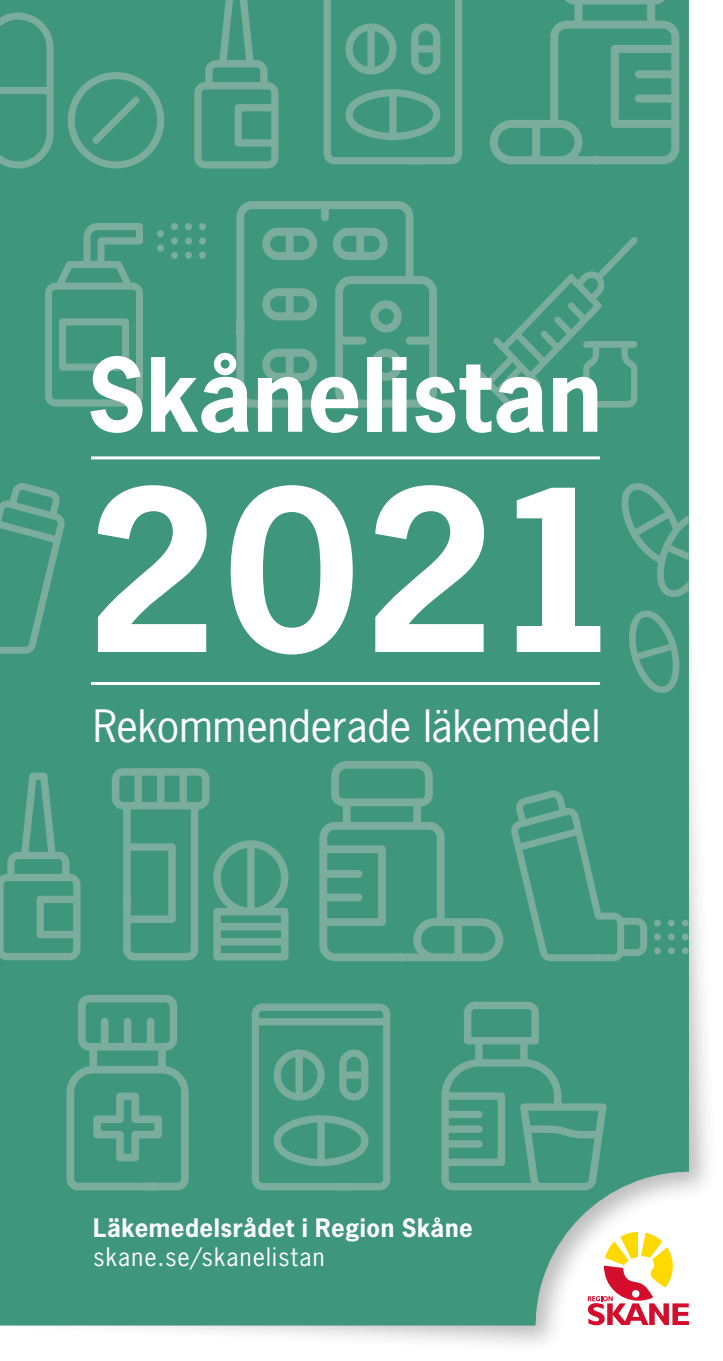
<style>
.page{position:relative;width:723px;height:1361px;background:#fff}
.page>*{position:absolute;margin:0;border:0;box-sizing:border-box;transform-origin:0 0}
.t1{font:700 211.2px "News Gothic LT";color:#fff}
.t2{font:700 96px "News Gothic LT";color:#fff}
.t3{font:42px "News Gothic LT";color:#fff}
.t4{font:700 24px "News Gothic LT";letter-spacing:.025em;color:#fff}
.t5{font:24px "News Gothic LT";letter-spacing:.05em;color:#fff}
</style>
<div class="page">
<div style="left:0;top:611px;width:718px;height:743px;background:#231f20;opacity:.3"></div>
<div style="left:0;top:0;width:689px;height:1325px;background:#3e967c"></div>
<svg style="left:319px;top:761px;width:184px;height:200px;background:#4d9b83"></svg>
<div style="left:682px;top:919px;width:7px;height:7px;background:#7aad9b;border-radius:50%"></div>
<div style="left:682px;top:933px;width:7px;height:7px;background:#7aad9b;border-radius:50%"></div>
<div style="left:682px;top:947px;width:7px;height:7px;background:#7aad9b;border-radius:50%"></div>
<div style="left:668px;top:919px;width:7px;height:7px;background:#7aad9b;border-radius:50%"></div>
<div style="left:668px;top:933px;width:7px;height:7px;background:#7aad9b;border-radius:50%"></div>
<div style="left:668px;top:947px;width:7px;height:7px;background:#7aad9b;border-radius:50%"></div>
<div style="left:654px;top:919px;width:7px;height:7px;background:#7aad9b;border-radius:50%"></div>
<div style="left:654px;top:933px;width:7px;height:7px;background:#7aad9b;border-radius:50%"></div>
<div style="left:654px;top:947px;width:7px;height:7px;background:#7aad9b;border-radius:50%"></div>
<svg style="left:510px;top:789px;width:137px;height:172px;background:#489a81"></svg>
<svg style="left:0;top:482px;width:66px;height:172px;background:#4b9b82"></svg>
<svg style="left:473px;top:236px;width:165px;height:172px;background:#489a81"></svg>
<svg style="left:236px;top:201px;width:201px;height:207px;background:#509d85"></svg>
<svg style="left:370px;top:300px;width:32px;height:33px"></svg>
<svg style="left:370px;top:349px;width:32px;height:32px"></svg>
<div style="left:199px;top:223px;width:7px;height:7px;background:#7aad9b;border-radius:50%"></div>
<div style="left:199px;top:237px;width:7px;height:7px;background:#7aad9b;border-radius:50%"></div>
<div style="left:199px;top:252px;width:7px;height:7px;background:#7aad9b;border-radius:50%"></div>
<div style="left:185px;top:223px;width:7px;height:7px;background:#7aad9b;border-radius:50%"></div>
<div style="left:185px;top:237px;width:7px;height:7px;background:#7aad9b;border-radius:50%"></div>
<div style="left:185px;top:252px;width:7px;height:7px;background:#7aad9b;border-radius:50%"></div>
<div style="left:171px;top:223px;width:7px;height:7px;background:#7aad9b;border-radius:50%"></div>
<div style="left:171px;top:237px;width:7px;height:7px;background:#7aad9b;border-radius:50%"></div>
<div style="left:171px;top:252px;width:7px;height:7px;background:#7aad9b;border-radius:50%"></div>
<div style="left:157px;top:230px;width:7px;height:7px;background:#7aad9b;border-radius:50%"></div>
<div style="left:157px;top:244px;width:7px;height:8px;background:#7aad9b;border-radius:50%"></div>
<svg style="left:45px;top:223px;width:98px;height:183px;background:#529d86"></svg>
<svg style="left:0;top:13px;width:54px;height:155px;background:#4b9b83"></svg>
<svg style="left:68px;top:72px;width:96px;height:96px;background:#4d9c84"></svg>
<svg style="left:490px;top:0;width:189px;height:164px;background:#4d9b84"></svg>
<hr style="left:91px;top:682px;width:509px;height:3px;background:#fff">
<hr style="left:91px;top:456px;width:509px;height:3px;background:#fff">
<svg style="left:626px;top:606px;width:56px;height:91px;background:#4f9c84"></svg>
<svg style="left:615px;top:476px;width:74px;height:123px;background:#4b9b83"></svg>
<svg style="left:0;top:772px;width:80px;height:188px;background:#4f9c85"></svg>
<svg style="left:441px;top:1001px;width:166px;height:189px;background:#4e9c84"></svg>
<svg style="left:67px;top:995px;width:122px;height:195px;background:#519d86"></svg>
<svg style="left:324px;top:0;width:138px;height:164px;background:#509d85"></svg>
<svg style="left:112px;top:768px;width:176px;height:192px;background:#509c85"></svg>
<svg style="left:252px;top:1003px;width:138px;height:187px;background:#549e87"></svg>
<svg style="left:194px;top:0;width:84px;height:168px;background:#509d85"></svg>
<svg style="left:588px;top:1232px;width:101px;height:93px"></svg>
<h1 class="t2" style="left:87px;top:332px;width:517px">Skånelistan</h1>
<h1 class="t1" style="left:86px;top:432px;width:539px">2021</h1>
<h1 class="t3" style="left:93px;top:699px;width:508px">Rekommenderade läkemedel</h1>
<p class="t4" style="left:93px;top:1211px;width:381px">Läkemedelsrådet i Region Skåne</p>
<p class="t5" style="left:93px;top:1241px;width:233px">skane.se/skanelistan</p>
</div>
